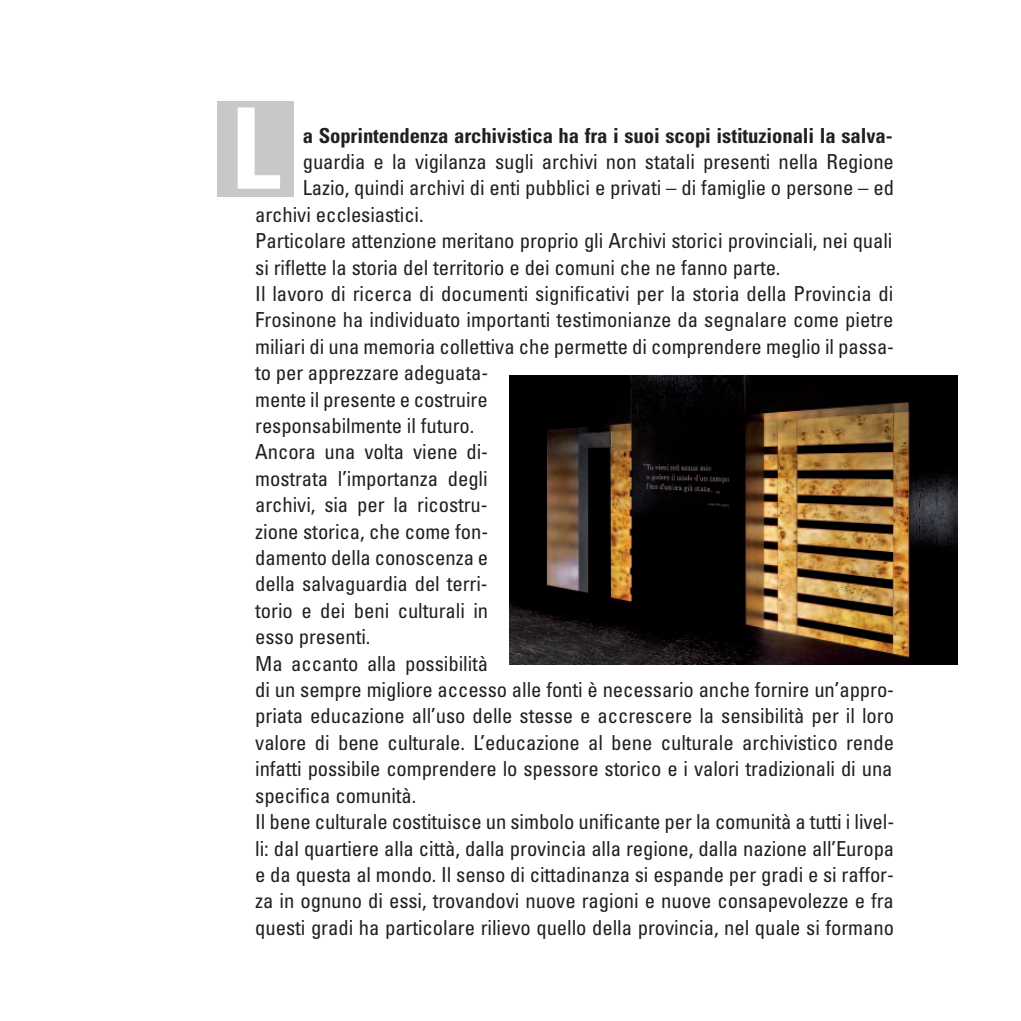
<style>
.page{position:relative;width:1021px;height:1021px;background:#fff}
.page>*{position:absolute;margin:0;border:0;box-sizing:border-box;transform-origin:0 0}
.t1{font:700 condensed 112.5px "Univers";color:#fff}
.t2{font:condensed 20.7px "Univers";letter-spacing:-.005em;color:#231f20}
.t3{font:700 condensed 20.7px "Univers";letter-spacing:-.005em;color:#231f20}
</style>
<div class="page">
<div style="left:217px;top:101px;width:77px;height:95px;background:#c7c8ca"></div>
<img style="left:510px;top:376px;width:447px;height:288px">
<h1 class="t1" style="left:230px;top:107px;width:51px">L</h1>
<p class="t3" style="left:303px;top:128px;width:591px">a Soprintendenza archivistica ha fra i suoi scopi istituzionali la salva-</p>
<p class="t2" style="left:303px;top:154px;width:592px">guardia e la vigilanza sugli archivi non statali presenti nella Regione</p>
<p class="t2" style="left:303px;top:180px;width:592px">Lazio, quindi archivi di enti pubblici e privati – di famiglie o persone – ed</p>
<p class="t2" style="left:255px;top:207px;width:170px">archivi ecclesiastici.</p>
<p class="t2" style="left:255px;top:233px;width:638px">Particolare attenzione meritano proprio gli Archivi storici provinciali, nei quali</p>
<p class="t2" style="left:255px;top:259px;width:526px">si riflette la storia del territorio e dei comuni che ne fanno parte.</p>
<p class="t2" style="left:255px;top:286px;width:639px">Il lavoro di ricerca di documenti significativi per la storia della Provincia di</p>
<p class="t2" style="left:255px;top:312px;width:639px">Frosinone ha individuato importanti testimonianze da segnalare come pietre</p>
<p class="t2" style="left:255px;top:339px;width:640px">miliari di una memoria collettiva che permette di comprendere meglio il passa-</p>
<p class="t2" style="left:255px;top:365px;width:234px">to per apprezzare adeguata-</p>
<p class="t2" style="left:255px;top:391px;width:234px">mente il presente e costruire</p>
<p class="t2" style="left:255px;top:418px;width:220px">responsabilmente il futuro.</p>
<p class="t2" style="left:255px;top:444px;width:234px">Ancora una volta viene di-</p>
<p class="t2" style="left:255px;top:471px;width:234px">mostrata l’importanza degli</p>
<p class="t2" style="left:255px;top:497px;width:234px">archivi, sia per la ricostru-</p>
<p class="t2" style="left:255px;top:523px;width:234px">zione storica, che come fon-</p>
<p class="t2" style="left:255px;top:550px;width:234px">damento della conoscenza e</p>
<p class="t2" style="left:255px;top:576px;width:234px">della salvaguardia del terri-</p>
<p class="t2" style="left:255px;top:603px;width:234px">torio e dei beni culturali in</p>
<p class="t2" style="left:255px;top:629px;width:117px">esso presenti.</p>
<p class="t2" style="left:255px;top:655px;width:234px">Ma accanto alla possibilità</p>
<p class="t2" style="left:255px;top:682px;width:640px">di un sempre migliore accesso alle fonti è necessario anche fornire un’appro-</p>
<p class="t2" style="left:255px;top:708px;width:640px">priata educazione all’uso delle stesse e accrescere la sensibilità per il loro</p>
<p class="t2" style="left:255px;top:735px;width:640px">valore di bene culturale. L’educazione al bene culturale archivistico rende</p>
<p class="t2" style="left:255px;top:761px;width:639px">infatti possibile comprendere lo spessore storico e i valori tradizionali di una</p>
<p class="t2" style="left:255px;top:787px;width:163px">specifica comunità.</p>
<p class="t2" style="left:255px;top:814px;width:640px">Il bene culturale costituisce un simbolo unificante per la comunità a tutti i livel-</p>
<p class="t2" style="left:255px;top:840px;width:640px">li: dal quartiere alla città, dalla provincia alla regione, dalla nazione all’Europa</p>
<p class="t2" style="left:255px;top:867px;width:640px">e da questa al mondo. Il senso di cittadinanza si espande per gradi e si raffor-</p>
<p class="t2" style="left:255px;top:893px;width:640px">za in ognuno di essi, trovandovi nuove ragioni e nuove consapevolezze e fra</p>
<p class="t2" style="left:255px;top:919px;width:640px">questi gradi ha particolare rilievo quello della provincia, nel quale si formano</p>
</div>
